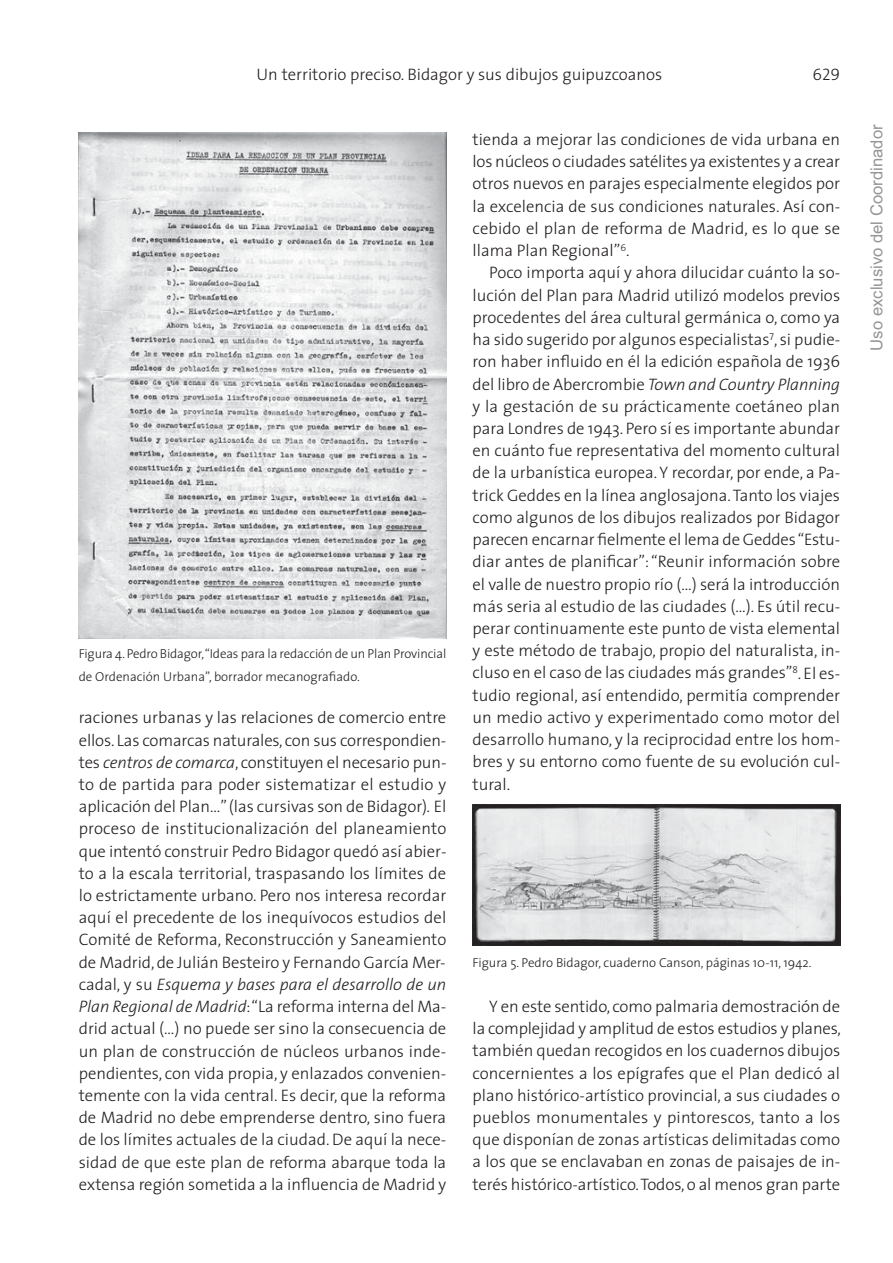
<style>
.page{position:relative;width:893px;height:1263px;background:#fff}
.page>*{position:absolute;margin:0;border:0;box-sizing:border-box;transform-origin:0 0}
.t1{font:300 16.65px/22.2px "The Sans";color:#231f20;text-align:justify}
.t2{font:16.65px "Arial";color:#939598}
.t3{font:16.65px "The Sans Light Caps";color:#231f20}
.t4{font:300 12.9px/22.2px "The Sans";color:#231f20}
.s1{font-style:italic}
</style>
<div class="page">
<img style="left:79px;top:133px;width:367px;height:505px">
<img style="left:472px;top:804px;width:368px;height:142px">
<p class="t1" style="left:256px;top:65px;width:407px">Un territorio preciso. Bidagor y sus dibujos guipuzcoanos</p>
<p class="t3" style="left:812px;top:61px;width:29px">629</p>
<p class="t4" style="left:79px;top:644px;width:369px">Figura 4. Pedro Bidagor, “Ideas para la redacción de un Plan Provincial de Ordenación Urbana”, borrador mecanografiado.</p>
<p class="t1" style="left:79px;top:708px;width:369px">raciones urbanas y las relaciones de comercio entre ellos. Las comarcas naturales, con sus correspondien&shy;tes <span class="s1">centros de comarca</span>, constituyen el necesario pun - to de partida para poder sistematizar el estudio y aplicación del Plan…” (las cursivas son de Bidagor)<span class="s1">.</span> El proceso de institucionalización del planeamiento que intentó construir Pedro Bidagor quedó así abier - to a la escala territorial, traspasando los límites de lo estrictamente urbano. Pero nos interesa recordar aquí el precedente de los inequívocos estudios del Comité de Reforma, Reconstrucción y Saneamiento de Madrid, de Julián Besteiro y Fernando García Mer&shy;cadal, y su <span class="s1">Esquema y bases para el desarrollo de un Plan Regional de Madrid</span>: “La reforma interna del Ma&shy;drid actual (…) no puede ser sino la consecuencia de un plan de construcción de núcleos urbanos inde&shy;pendientes, con vida propia, y enlazados convenien&shy;temente con la vida central. Es decir, que la reforma de Madrid no debe emprenderse dentro, sino fuera de los límites actuales de la ciudad. De aquí la nece&shy;sidad de que este plan de reforma abarque toda la extensa región sometida a la influencia de Madrid y</p>
<p class="t1" style="left:472px;top:130px;width:369px">tienda a mejorar las condiciones de vida urbana en los núcleos o ciudades satélites ya existentes y a crear otros nuevos en parajes especialmente elegidos por la excelencia de sus condiciones naturales. Así con&shy;cebido el plan de reforma de Madrid, es lo que se llama Plan Regional”<sup>6</sup>.</p>
<p class="t1" style="left:473px;top:263px;width:369px;text-indent:17px">Poco importa aquí y ahora dilucidar cuánto la so&shy;lución del Plan para Madrid utilizó modelos previos procedentes del área cultural germánica o, como ya ha sido sugerido por algunos especialistas<sup>7</sup>, si pudie&shy;ron haber influido en él la edición española de 1936 del libro de Abercrombie <span class="s1">Town and Country Planning </span>y la gestación de su prácticamente coetáneo plan para Londres de 1943. Pero sí es importante abundar en cuánto fue representativa del momento cultural de la urbanística europea. Y recordar, por ende, a Pa&shy;trick Geddes en la línea anglosajona. Tanto los viajes como algunos de los dibujos realizados por Bidagor parecen encarnar fielmente el lema de Geddes “Estu - diar antes de planificar”: “Reunir información so bre el valle de nuestro propio río (…) será la introducción más seria al estudio de las ciudades (…). Es útil recu&shy;perar continuamente este punto de vista elemental y este método de trabajo, propio del naturalista, in&shy;cluso en el caso de las ciudades más grandes”<sup>8</sup>. El es&shy;tudio regional, así entendido, permitía comprender un medio activo y experimentado como motor del desarrollo humano, y la reciprocidad entre los hom&shy;bres y su entorno como fuente de su evolución cul&shy;tural.</p>
<p class="t4" style="left:473px;top:953px;width:340px">Figura 5. Pedro Bidagor, cuaderno Canson, páginas 10-11, 1942.</p>
<p class="t1" style="left:473px;top:997px;width:370px;text-indent:17px">Y en este sentido, como palmaria demostración de la complejidad y amplitud de estos estudios y planes, también quedan recogidos en los cuadernos dibujos concernientes a los epígrafes que el Plan dedicó al plano histórico-artístico provincial, a sus ciudades o pueblos monumentales y pintorescos, tanto a los que disponían de zonas artísticas delimitadas como a los que se enclavaban en zonas de paisajes de in&shy;terés histórico-artístico. Todos, o al menos gran parte</p>
<p class="t2" style="left:867px;top:351px;width:228px;rotate:-90deg">Uso exclusivo del Coordinador</p>
</div>
